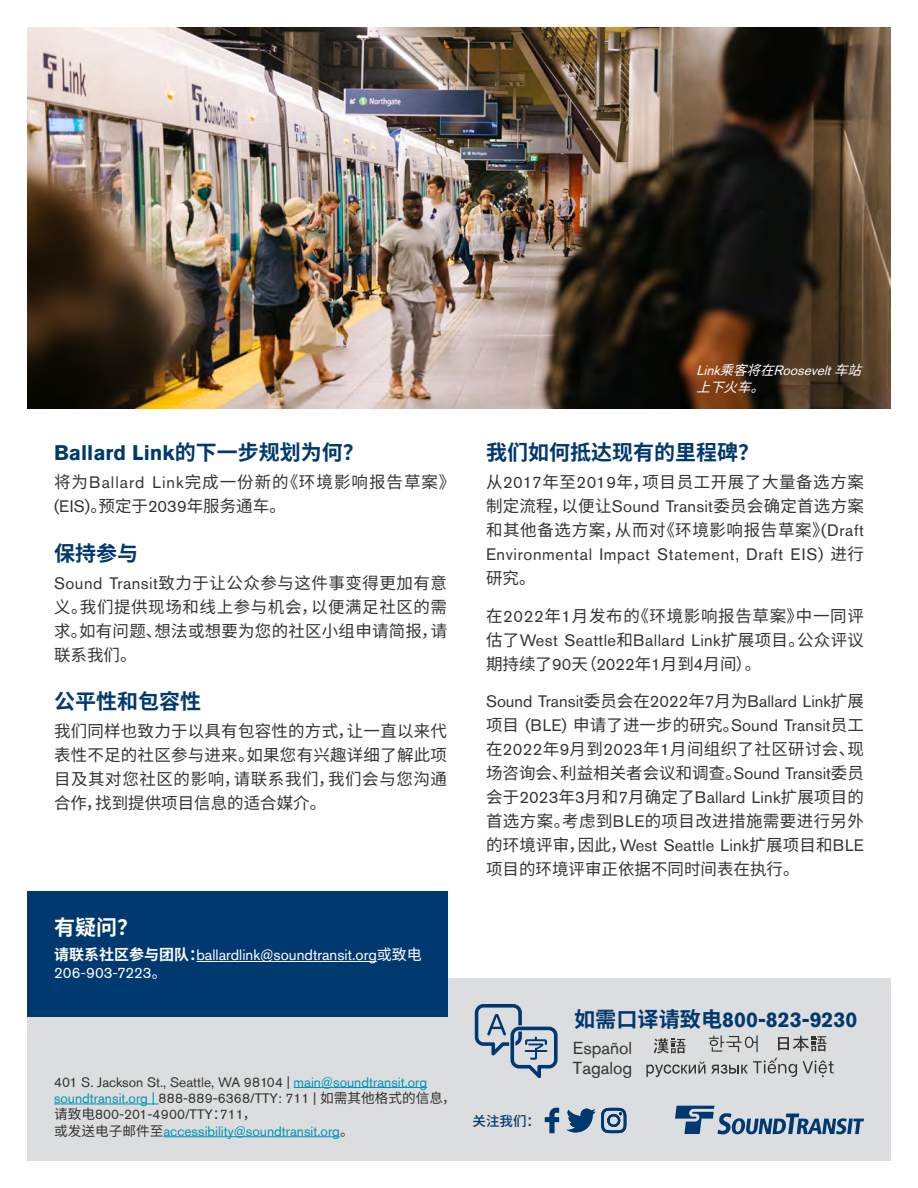
<style>
.page{position:relative;width:918px;height:1188px;background:#fff}
.page>*{position:absolute;margin:0;border:0;box-sizing:border-box;transform-origin:0 0}
.t1{font:700 21.15px "Akzidenz Grotesk Std";color:#00386f}
.Subhead_Wave_Blue{font:700 21px "Source Han Sans CN";color:#00396f}
.Subhead_Wave_Blue-2{font:700 21px "Akzidenz Grotesk Std";color:#00396f}
.Subhead_Wave_Blue-3{font:700 21px "Source Han Sans CN";color:#fff}
.t2{font:17.4px/20.1px "Akzidenz Grotesk Std";color:#333332}
.Body{font:16.5px/24px "Source Han Sans CN";letter-spacing:.025em;color:#343433;text-align:justify}
.Body-2{font:16.5px/24px "Akzidenz Grotesk Std";letter-spacing:.04em;color:#343433;text-align:justify}
.Body-3{font:16.5px/24px "Source Han Sans CN";letter-spacing:.06em;color:#343433}
.Body-4{font:15px/18px "Akzidenz Grotesk Std";color:#fff}
.t3{font:13.65px/16.4px "Akzidenz Grotesk Std";color:#333332}
.Body-5{font:italic 13.5px/16.2px "Akzidenz Grotesk Std";color:#fff}
.t4{font:500 13.5px "Source Han Sans CN";color:#00396f}
.s1{font-family:"Source Han Sans CN"}
.s2{font-family:"Akzidenz Grotesk Std"}
.s3{font-family:"Source Han Sans CN";font-weight:700}
.s4{color:#0093b6}
</style>
<div class="page">
<img style="left:27px;top:27px;width:864px;height:381px">
<div style="left:27px;top:979px;width:864px;height:182px;background:#dcddde"></div>
<svg style="left:475px;top:1004px;width:83px;height:74px"></svg>
<svg style="left:709px;top:1036px;width:49px;height:16px"></svg>
<svg style="left:646px;top:1061px;width:59px;height:16px"></svg>
<svg style="left:778px;top:1036px;width:49px;height:16px"></svg>
<svg style="left:654px;top:1038px;width:32px;height:16px"></svg>
<svg style="left:711px;top:1058px;width:86px;height:19px"></svg>
<svg style="left:803px;top:1060px;width:31px;height:17px"></svg>
<hr style="left:294px;top:1087px;width:133px;height:1px;background:#0093b6">
<hr style="left:54px;top:1104px;width:105px;height:1px;background:#0093b6">
<hr style="left:163px;top:1136px;width:177px;height:1px;background:#0093b6">
<svg style="left:675px;top:1106px;width:189px;height:28px"></svg>
<svg style="left:545px;top:1108px;width:14px;height:25px"></svg>
<svg style="left:566px;top:1108px;width:60px;height:25px"></svg>
<div style="left:27px;top:891px;width:420px;height:125px;background:#00396f"></div>
<hr style="left:196px;top:961px;width:181px;height:1px;background:#fff">
<p class="Subhead_Wave_Blue-2" style="left:54px;top:441px;width:311px">Ballard Link<span class="s1">的下一步规划为何？</span></p>
<p class="Body-3" style="left:54px;top:471px;width:403px">将为<span class="s2">Ballard Link</span>完成一份新的《环境影响报告草案》<span class="s2">(EIS)</span>。预定于<span class="s2">2039</span>年服务通车。</p>
<p class="Subhead_Wave_Blue" style="left:54px;top:541px;width:85px">保持参与</p>
<p class="Body" style="left:54px;top:571px;width:395px"><span class="s2">Sound Transit</span>致力于让公众参与这件事变得更加有意义。我们提供现场和线上参与机会，以便满足社区的需求。如有问题、想法或想要为您的社区小组申请简报，请联系我们。</p>
<p class="Subhead_Wave_Blue" style="left:54px;top:689px;width:148px">公平性和包容性</p>
<p class="Body" style="left:54px;top:719px;width:395px">我们同样也致力于以具有包容性的方式，让一直以来代表性不足的社区参与进来。如果您有兴趣详细了解此项目及其对您社区的影响，请联系我们，我们会与您沟通合作，找到提供项目信息的适合媒介。</p>
<p class="Subhead_Wave_Blue-3" style="left:54px;top:916px;width:85px">有疑问？</p>
<p class="Body-4" style="left:54px;top:946px;width:369px"><span class="s3">请联系社区参与团队：</span>ballardlink@soundtransit.org<span class="s1">或致电<br></span>206-903-7223<span class="s1">。</span></p>
<p class="t3" style="left:54px;top:1073px;width:403px">401 S. Jackson St., Seattle, WA 98104 | <span class="s4">main@soundtransit.org soundtransit.org |</span> 888-889-6368/TTY: 711 | <span class="s1">如需其他格式的信息，请致电</span>800-201-4900/TTY<span class="s1">：</span>711<span class="s1">，<br>或发送电子邮件至</span><span class="s4">accessibility@soundtransit.org</span><span class="s1">。</span></p>
<p class="Body-5" style="left:697px;top:362px;width:176px">Link<span class="s1">乘客将在</span>Roosevelt<span class="s1">车站上下火车。</span></p>
<p class="Subhead_Wave_Blue" style="left:486px;top:441px;width:274px">我们如何抵达现有的里程碑？</p>
<p class="Body-2" style="left:486px;top:470px;width:380px"><span class="s1">从</span>2017<span class="s1">年至</span>2019<span class="s1">年，项目员工开展了大量备选方案制定流程，以便让</span>Sound Transit<span class="s1">委员会确定首选方案和其他备选方案，从而对《环境影响报告草案》</span>(Draft Environmental Impact Statement, Draft EIS) <span class="s1">进行研究。</span></p>
<p class="Body" style="left:486px;top:604px;width:380px">在<span class="s2">2022</span>年<span class="s2">1</span>月发布的《环境影响报告草案》中一同评估了<span class="s2">West Seattle</span>和<span class="s2">Ballard Link</span>扩展项目。公众评议期持续了<span class="s2">90</span>天（<span class="s2">2022</span>年<span class="s2">1</span>月到<span class="s2">4</span>月间）。</p>
<p class="Body" style="left:486px;top:690px;width:380px"><span class="s2">Sound Transit</span>委员会在<span class="s2">2022</span>年<span class="s2">7</span>月为<span class="s2">Ballard Link</span>扩展项目 <span class="s2">(BLE)</span> 申请了进一步的研究。<span class="s2">Sound Transit</span>员工在<span class="s2">2022</span>年<span class="s2">9</span>月到<span class="s2">2023</span>年<span class="s2">1</span>月间组织了社区研讨会、现场咨询会、利益相关者会议和调查。<span class="s2">Sound Transit</span>委员会于<span class="s2">2023</span>年<span class="s2">3</span>月和<span class="s2">7</span>月确定了<span class="s2">Ballard Link</span>扩展项目的首选方案。考虑到<span class="s2">BLE</span>的项目改进措施需要进行另外的环境评审，因此，<span class="s2">West Seattle Link</span>扩展项目和<span class="s2">BLE</span>项目的环境评审正依据不同时间表在执行。</p>
<p class="t1" style="left:574px;top:1008px;width:285px"><span class="s1">如需口译请致电</span>800-823-9230</p>
<p class="t4" style="left:472px;top:1113px;width:69px">关注我们：</p>
<p class="t2" style="left:573px;top:1037px;width:61px">Español<br>Tagalog</p>
</div>
